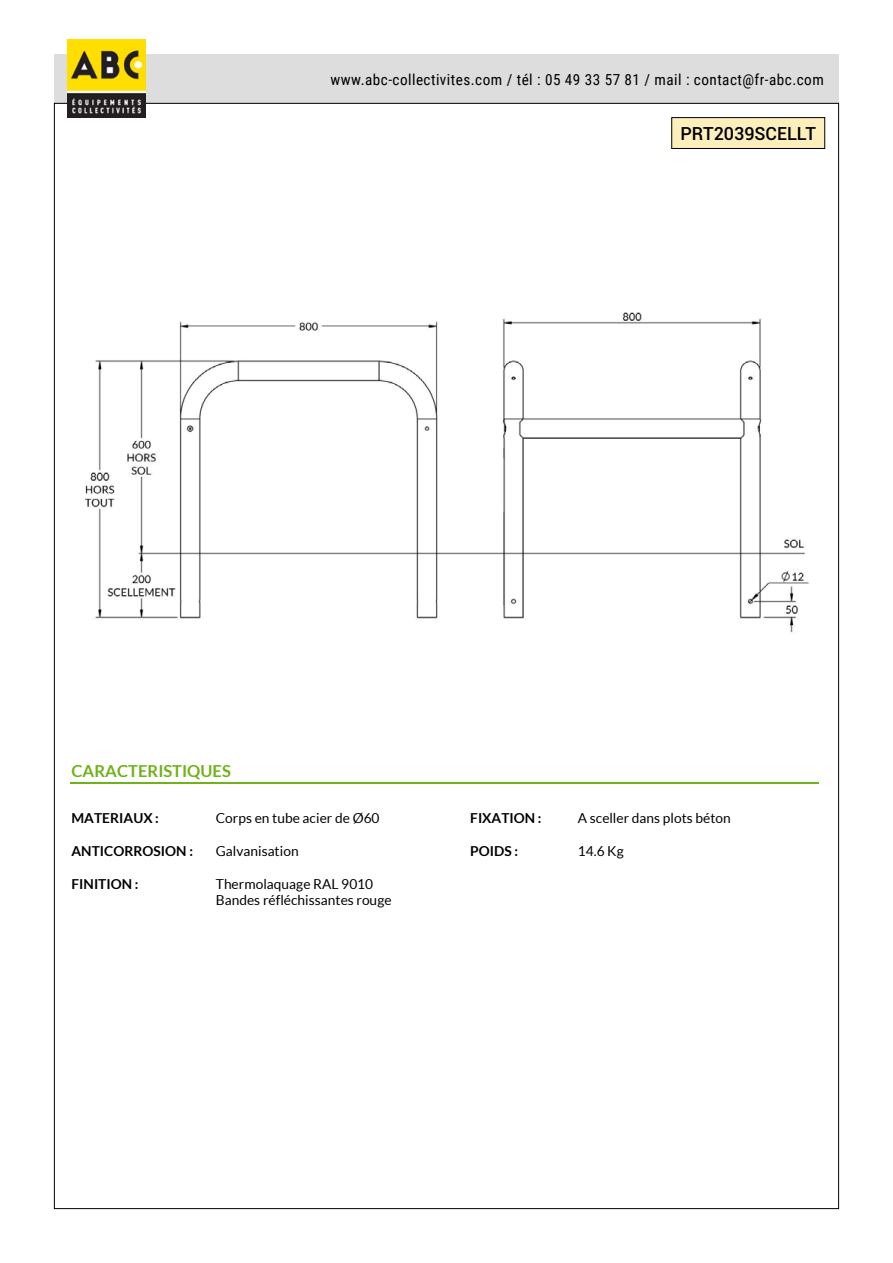
<style>
.page{position:relative;width:893px;height:1263px;background:#fff}
.page>*{position:absolute;margin:0;border:0;box-sizing:border-box;transform-origin:0 0}
.t1{font:500 18px "Roboto";color:#000}
.t2{font:700 16.5px "Lato";color:#70b21a}
.t3{font:15.15px "Roboto Condensed";letter-spacing:.03em;color:#000}
.t4{font:13.8px/16.5px "Lato";color:#000}
.t5{font:700 13.8px "Lato";color:#000}
</style>
<div class="page">
<hr style="left:70px;top:782px;width:749px;height:2px;background:#70b21a">
<img style="left:84px;top:312px;width:725px;height:321px">
<div style="left:672px;top:118px;width:153px;height:30px;background:#fdefbc"></div>
<div style="left:671px;top:117px;width:154px;height:32px;border:1px solid #000"></div>
<div style="left:54px;top:54px;width:785px;height:49px;background:#ddd"></div>
<img style="left:68px;top:40px;width:77px;height:77px">
<p class="t3" style="left:331px;top:69px;width:495px">www.abc-collectivites.com / tél : 05 49 33 57 81 / mail : contact@fr-abc.com</p>
<p class="t1" style="left:680px;top:121px;width:137px">PRT2039SCELLT</p>
<p class="t2" style="left:72px;top:762px;width:161px">CARACTERISTIQUES</p>
<p class="t5" style="left:72px;top:810px;width:89px">MATERIAUX :</p>
<p class="t5" style="left:72px;top:843px;width:123px">ANTICORROSION :</p>
<p class="t5" style="left:72px;top:876px;width:69px">FINITION :</p>
<p class="t4" style="left:216px;top:809px;width:165px">Corps en tube acier de Ø60</p>
<p class="t4" style="left:216px;top:842px;width:84px">Galvanisation</p>
<p class="t4" style="left:216px;top:875px;width:177px">Thermolaquage RAL 9010<br>Bandes réfléchissantes rouge</p>
<p class="t5" style="left:470px;top:810px;width:73px">FIXATION :</p>
<p class="t5" style="left:470px;top:843px;width:49px">POIDS :</p>
<p class="t4" style="left:578px;top:809px;width:155px">A sceller dans plots béton</p>
<p class="t4" style="left:578px;top:842px;width:47px">14.6 Kg</p>
</div>
